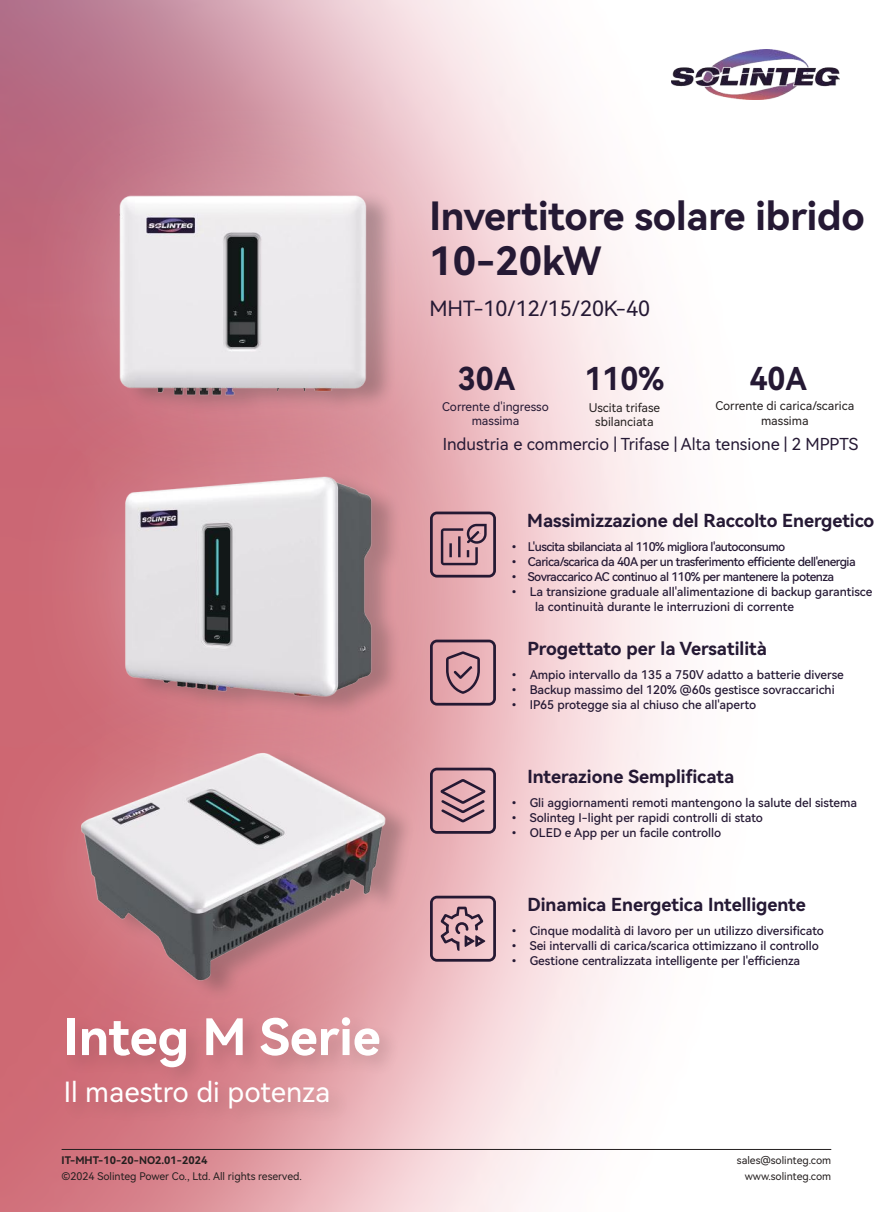
<style>
.page{position:relative;width:893px;height:1212px;background:#fff}
.page>*{position:absolute;margin:0;border:0;box-sizing:border-box;transform-origin:0 0}
.t1{font:50.1px "Harmony OS Sans Bold";color:#fff}
.t2{font:39px/45.8px "Harmony OS Sans Bold";letter-spacing:-.005em;color:#251934}
.t3{font:31.5px "Harmony OS Sans Bold";color:#251934;scale:.95 1}
.t4{font:27.9px "Harmony OS Sans SC";color:#fff}
.t5{font:21px "Harmony OS Sans";color:#251934}
.t6{font:18px "Harmony OS Sans Bold";color:#251934}
.t7{font:16.5px "Harmony OS Sans";color:#251934}
.t8{font:12px/15px "Harmony OS Sans SC Medium";color:#251934}
.t9{font:12px "Harmony OS Sans SC Medium";letter-spacing:-.04em;color:#251934}
.t10{font:12px/14.4px "Harmony OS Sans";color:#241f1f;text-align:center}
.t11{font:12px/14.4px "Harmony OS Sans";color:#251934;text-align:center}
.t12{font:10.5px "Harmony OS Sans";color:#241f1f}
.t13{font:10.5px "Harmony OS Sans Bold";color:#241f1f}
</style>
<div class="page">
<img style="left:0;top:0;width:832px;height:1212px">
<hr style="left:62px;top:1149px;width:769px;height:1px;background:#241f1f">
<div style="left:0;top:642px;width:495px;height:444px;background:#fff;opacity:.3"></div>
<img style="left:0;top:691px;width:491px;height:366px">
<div style="left:6px;top:363px;width:481px;height:448px;background:#fff;opacity:.3"></div>
<img style="left:46px;top:504px;width:393px;height:219px">
<div style="left:7px;top:82px;width:471px;height:422px;background:#fff;opacity:.3"></div>
<img style="left:54px;top:156px;width:349px;height:261px">
<div style="left:653px;top:30px;width:205px;height:89px;background:#fff"></div>
<img style="left:672px;top:49px;width:168px;height:51px">
<div style="left:62px;top:1013px;width:339px;height:116px;background:#241f1f;opacity:.15"></div>
<svg style="left:430px;top:768px;width:66px;height:66px;background:#b68995"></svg>
<svg style="left:430px;top:896px;width:66px;height:66px;background:#b9939e"></svg>
<svg style="left:430px;top:511px;width:66px;height:66px;background:#b38591"></svg>
<svg style="left:430px;top:640px;width:66px;height:65px;background:#bb8b95"></svg>
<h2 class="t2" style="left:429px;top:191px;width:437px">Invertitore solare ibrido<br>10-20kW</h2>
<h3 class="t5" style="left:429px;top:294px;width:222px">MHT-10/12/15/20K-40</h3>
<h3 class="t3" style="left:458px;top:357px;width:62px">30A</h3>
<h3 class="t3" style="left:749px;top:357px;width:62px">40A</h3>
<h3 class="t3" style="left:585px;top:357px;width:85px">110%</h3>
<p class="t11" style="left:442px;top:399px;width:108px">Corrente d'ingresso massima</p>
<p class="t10" style="left:715px;top:398px;width:140px">Corrente di carica/scarica massima</p>
<p class="t10" style="left:589px;top:400px;width:73px">Uscita trifase sbilanciata</p>
<h3 class="t7" style="left:443px;top:432px;width:417px">Industria e commercio | Trifase | Alta tensione | 2 MPPTS</h3>
<h3 class="t6" style="left:527px;top:508px;width:349px">Massimizzazione del Raccolto Energetico</h3>
<p class="t9" style="left:508px;top:538px;width:279px">• L'uscita sbilanciata al 110% migliora l'autoconsumo</p>
<p class="t9" style="left:508px;top:553px;width:349px">• Carica/scarica da 40A per un trasferimento efficiente dell'energia</p>
<p class="t9" style="left:508px;top:568px;width:328px">• Sovraccarico AC continuo al 110% per mantenere la potenza</p>
<p class="t8" style="left:535px;top:584px;width:339px;text-indent:-27px">• La transizione graduale all'alimentazione di backup garantisce la continuità durante le interruzioni di corrente</p>
<h3 class="t6" style="left:527px;top:636px;width:241px">Progettato per la Versatilità</h3>
<p class="t8" style="left:508px;top:667px;width:337px">• Ampio intervallo da 135 a 750V adatto a batterie diverse</p>
<p class="t8" style="left:508px;top:682px;width:328px">• Backup massimo del 120% @60s gestisce sovraccarichi</p>
<p class="t8" style="left:508px;top:697px;width:250px">• IP65 protegge sia al chiuso che all'aperto</p>
<h3 class="t6" style="left:527px;top:764px;width:208px">Interazione Semplificata</h3>
<p class="t8" style="left:508px;top:795px;width:351px">• Gli aggiornamenti remoti mantengono la salute del sistema</p>
<p class="t8" style="left:508px;top:810px;width:257px">• Solinteg I-light per rapidi controlli di stato</p>
<p class="t8" style="left:508px;top:825px;width:215px">• OLED e App per un facile controllo</p>
<h1 class="t1" style="left:64px;top:1002px;width:318px">Integ M Serie</h1>
<h3 class="t4" style="left:64px;top:1072px;width:268px">Il maestro di potenza</h3>
<h3 class="t6" style="left:527px;top:892px;width:280px">Dinamica Energetica Intelligente</h3>
<p class="t8" style="left:508px;top:923px;width:318px">• Cinque modalità di lavoro per un utilizzo diversificato</p>
<p class="t8" style="left:508px;top:938px;width:312px">• Sei intervalli di carica/scarica ottimizzano il controllo</p>
<p class="t8" style="left:508px;top:953px;width:294px">• Gestione centralizzata intelligente per l'efficienza</p>
<p class="t13" style="left:62px;top:1153px;width:147px">IT-MHT-10-20-NO2.01-2024</p>
<p class="t12" style="left:737px;top:1153px;width:96px">sales@solinteg.com</p>
<p class="t12" style="left:62px;top:1168px;width:242px">©2024 Solinteg Power Co., Ltd. All rights reserved.</p>
<p class="t12" style="left:745px;top:1168px;width:88px">www.solinteg.com</p>
</div>
